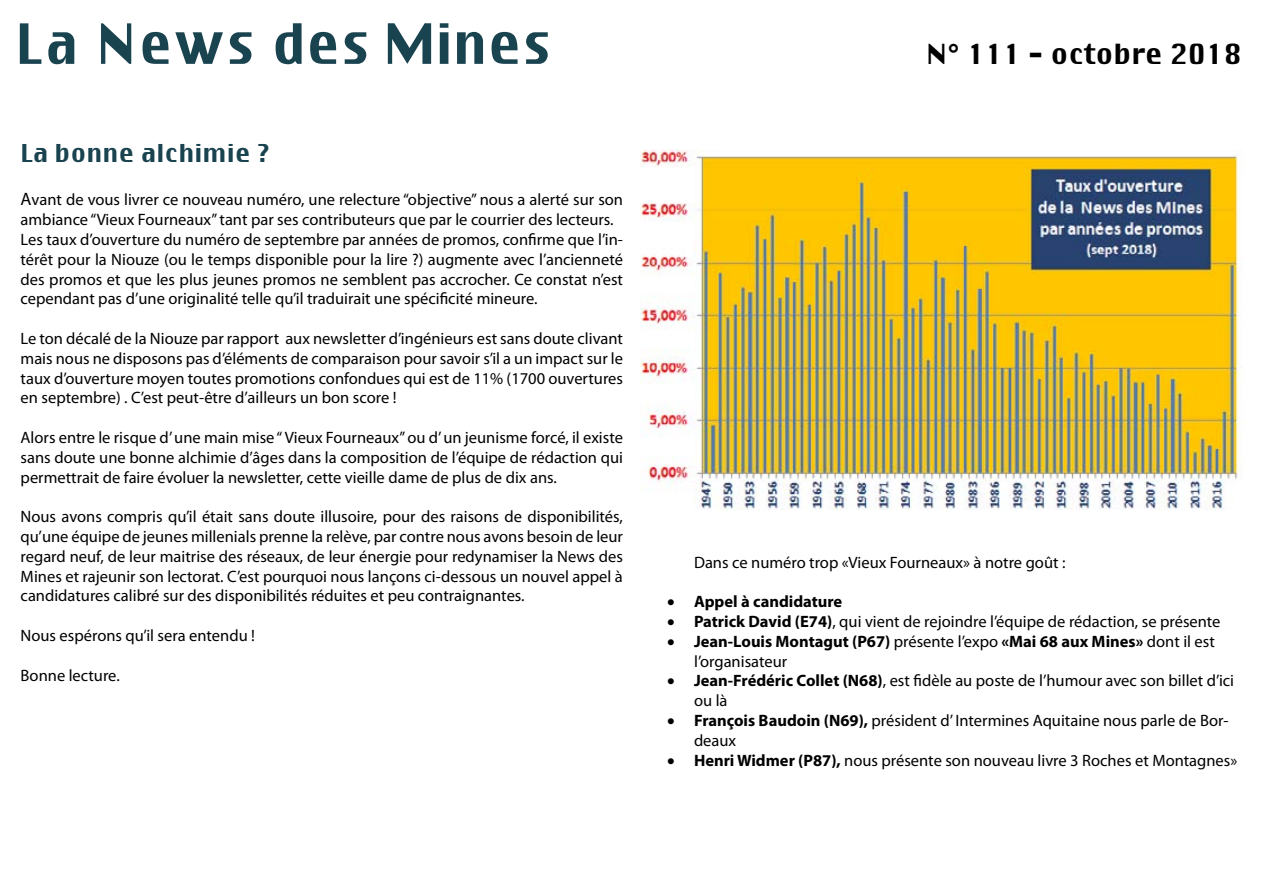
<style>
.page{position:relative;width:1263px;height:893px;background:#fff}
.page>*{position:absolute;margin:0;border:0;box-sizing:border-box;transform-origin:0 0}
.t1{font:54px "Virtue";color:#1a4350;scale:.96 1}
.t2{font:27px "Virtue";color:#000}
.t3{font:24px "Virtue";color:#1a4350}
.t4{font:16.5px/19.8px "Myriad Pro";color:#000}
.t5{font:700 16.5px/19.8px "Myriad Pro";color:#000}
.s1{font-size:18px}
.s2{font-weight:700}
.s3{font-weight:400}
</style>
<div class="page">
<img style="left:640px;top:150px;width:603px;height:359px">
<h1 class="t1" style="left:16px;top:8px;width:560px">La News des Mines</h1>
<h3 class="t3" style="left:21px;top:137px;width:252px">La bonne alchimie ?</h3>
<p class="t4" style="left:21px;top:190px;width:604px"><span class="s1">A</span>vant de vous livrer ce nouveau numéro, une relecture “objective” nous a alerté sur son ambiance “Vieux Fourneaux” tant par ses contributeurs que par le courrier des lecteurs.<br>Les taux d’ouverture du numéro de septembre par années de promos, confirme que l’in&shy;térêt pour la Niouze (ou le temps disponible pour la lire ?) augmente avec l’ancienneté des promos et que les plus jeunes promos ne semblent pas accrocher. Ce constat n’est cependant pas d’une originalité telle qu’il traduirait une spécificité mineure.</p>
<p class="t4" style="left:21px;top:328px;width:604px;text-align:justify">Le ton décalé de la Niouze par rapport aux newsletter d’ingénieurs est sans doute clivant mais nous ne disposons pas d’éléments de comparaison pour savoir s’il a un impact sur le taux d’ouverture moyen toutes promotions confondues qui est de 11% (1700 ouvertures en septembre) . C’est peut-être d’ailleurs un bon score !</p>
<p class="t4" style="left:21px;top:427px;width:604px;text-align:justify">Alors entre le risque d’ une main mise “ Vieux Fourneaux” ou d’ un jeunisme forcé, il existe sans doute une bonne alchimie d’âges dans la composition de l’équipe de rédaction qui permettrait de faire évoluer la newsletter, cette vieille dame de plus de dix ans.</p>
<p class="t4" style="left:21px;top:507px;width:604px;text-align:justify">Nous avons compris qu’il était sans doute illusoire, pour des raisons de disponibilités, qu’une équipe de jeunes millenials prenne la relève, par contre nous avons besoin de leur regard neuf, de leur maitrise des réseaux, de leur énergie pour redynamiser la News des Mines et rajeunir son lectorat. C’est pourquoi nous lançons ci-dessous un nouvel appel à candidatures calibré sur des disponibilités réduites et peu contraignantes.</p>
<p class="t4" style="left:21px;top:625px;width:236px">Nous espérons qu’il sera entendu !</p>
<p class="t4" style="left:21px;top:665px;width:101px">Bonne lecture.</p>
<h2 class="t2" style="left:927px;top:36px;width:317px">N° 111 - octobre 2018</h2>
<p class="t4" style="left:694px;top:552px;width:373px">Dans ce numéro trop «Vieux Fourneaux» à notre goût :</p>
<p class="t5" style="left:667px;top:591px;width:177px">• Appel à candidature</p>
<p class="t4" style="left:667px;top:611px;width:555px">• <span class="s2">Patrick David (E74)</span>, qui vient de rejoindre l’équipe de rédaction, se présente</p>
<p class="t5" style="left:694px;top:631px;width:522px;text-indent:-27px">• Jean-Louis Montagut (P67) <span class="s3">présente l’expo</span> «Mai 68 aux Mines» <span class="s3">dont il est l’organisateur</span></p>
<p class="t4" style="left:694px;top:671px;width:542px;text-indent:-27px">• <span class="s2">Jean-Frédéric Collet (N68)</span>, est fidèle au poste de l’humour avec son billet d’ici ou là</p>
<p class="t4" style="left:694px;top:710px;width:536px;text-indent:-27px">• <span class="s2">François Baudoin (N69),</span> président d’ Intermines Aquitaine nous parle de Bor&shy;deaux</p>
<p class="t4" style="left:667px;top:750px;width:572px">• <span class="s2">Henri Widmer (P87),</span> nous présente son nouveau livre 3 Roches et Montagnes»</p>
</div>
